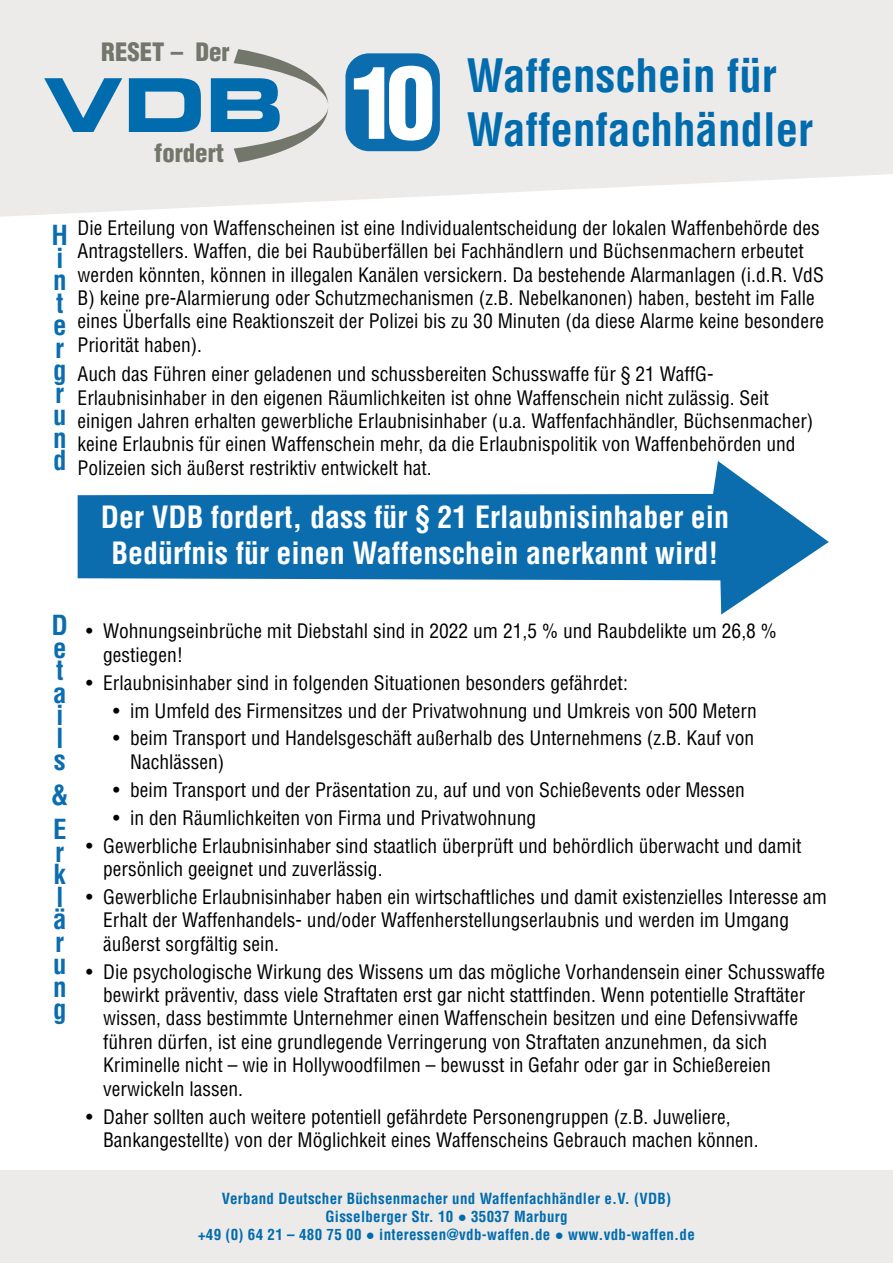
<style>
.page{position:relative;width:893px;height:1263px;background:#fff}
.page>*{position:absolute;margin:0;border:0;box-sizing:border-box;transform-origin:0 0}
.t1{font:900 condensed 97.5px "Helvetica LT Std";color:#fff}
.t2{font:700 condensed 45px/54px "Helvetica LT Std";color:#006cae}
.t3{font:700 condensed 30px/36px "Helvetica LT Std";color:#fff;text-align:center}
.t4{font:700 condensed 27px/22.5px "Helvetica LT Std";color:#0c6dae}
.t5{font:900 condensed 24.75px "Helvetica LT Std";color:#73766a}
.t6{font:condensed 19.5px/23.4px "Helvetica LT Std";color:#000}
.t7{font:700 condensed 15px/18px "Helvetica LT Std";letter-spacing:.02em;color:#006cae;text-align:center}
.s1{font-family:"Arial Narrow";font-stretch:normal}
</style>
<div class="page">
<svg style="left:0;top:0;width:893px;height:217px;background:#efedeb"></svg>
<svg style="left:44px;top:78px;width:78px;height:54px;background:#87b4cf"></svg>
<svg style="left:129px;top:78px;width:72px;height:54px;background:#4691bf"></svg>
<svg style="left:211px;top:49px;width:117px;height:114px;background:#a4bcc7"></svg>
<div style="left:345px;top:53px;width:95px;height:98px;background:#0c6dae;border-radius:24px"></div>
<div style="left:0;top:1170px;width:893px;height:93px;background:#edebe9"></div>
<svg style="left:78px;top:461px;width:751px;height:154px;fill:#0c6dae"></svg>
<p class="t5" style="left:101px;top:43px;width:130px">RESET – Der</p>
<p class="t5" style="left:154px;top:144px;width:72px">fordert</p>
<h1 class="t1" style="left:350px;top:69px;width:86px">10</h1>
<h2 class="t2" style="left:466px;top:55px;width:348px">Waffenschein für<br>Waffenfachhändler</h2>
<h3 class="t4" style="left:52px;top:228px;width:18px">H i n t e r g r u n d</h3>
<p class="t6" style="left:78px;top:219px;width:748px">Die Erteilung von Waffenscheinen ist eine Individualentscheidung der lokalen Waffenbehörde des Antragstellers. Waffen, die bei Raubüberfällen bei Fachhändlern und Büchsenmachern erbeutet werden könnten, können in illegalen Kanälen versickern. Da bestehende Alarmanlagen (i.d.R. VdS B) keine pre-Alarmierung oder Schutzmechanismen (z.B. Nebelkanonen) haben, besteht im Falle eines Überfalls eine Reaktionszeit der Polizei bis zu 30 Minuten (da diese Alarme keine besondere Priorität haben).</p>
<p class="t6" style="left:78px;top:365px;width:737px">Auch das Führen einer geladenen und schussbereiten Schusswaffe für § 21 WaffG-Erlaubnisinhaber in den eigenen Räumlichkeiten ist ohne Waffenschein nicht zulässig. Seit einigen Jahren erhalten gewerbliche Erlaubnisinhaber (u.a. Waffenfachhändler, Büchsenmacher) keine Erlaubnis für einen Waffenschein mehr, da die Erlaubnispolitik von Waffenbehörden und Polizeien sich äußerst restriktiv entwickelt hat.</p>
<h3 class="t3" style="left:101px;top:504px;width:630px">Der VDB fordert, dass für § 21 Erlaubnisinhaber ein<br>Bedürfnis für einen Waffenschein anerkannt wird!</h3>
<h3 class="t4" style="left:52px;top:618px;width:18px">D e t a i l s</h3>
<h3 class="t4" style="left:51px;top:781px;width:20px;line-height:34.5px">&amp;<br>E</h3>
<h3 class="t4" style="left:53px;top:844px;width:15px;text-align:justify">r k l ä r u n g</h3>
<p class="t6" style="left:103px;top:622px;width:675px;text-indent:-17px">• Wohnungseinbrüche mit Diebstahl sind in 2022 um 21,5 % und Raubdelikte um 26,8 % gestiegen!</p>
<p class="t6" style="left:86px;top:674px;width:543px">• Erlaubnisinhaber sind in folgenden Situationen besonders gefährdet:</p>
<p class="t6" style="left:113px;top:702px;width:645px">• im Umfeld des Firmensitzes und der Privatwohnung und Umkreis von 500 Metern</p>
<p class="t6" style="left:130px;top:729px;width:626px;text-indent:-17px">• beim Transport und Handelsgeschäft außerhalb des Unternehmens (z.B. Kauf von<br>Nachlässen)</p>
<p class="t6" style="left:113px;top:781px;width:633px">• beim Transport und der Präsentation zu, auf und von Schießevents oder Messen</p>
<p class="t6" style="left:113px;top:809px;width:425px">• in den Räumlichkeiten von Firma und Privatwohnung</p>
<p class="t6" style="left:103px;top:837px;width:700px;text-indent:-17px">• Gewerbliche Erlaubnisinhaber sind staatlich überprüft und behördlich überwacht und damit persönlich geeignet und zuverlässig.</p>
<p class="t6" style="left:103px;top:888px;width:725px;text-indent:-17px">• Gewerbliche Erlaubnisinhaber haben ein wirtschaftliches und damit existenzielles Interesse am<br>Erhalt der Waffenhandels- und/oder Waffenherstellungserlaubnis und werden im Umgang äußerst sorgfältig sein.</p>
<p class="t6" style="left:103px;top:963px;width:723px;text-indent:-17px">• Die psychologische Wirkung des Wissens um das mögliche Vorhandensein einer Schusswaffe bewirkt präventiv, dass viele Straftaten erst gar nicht stattfinden. Wenn potentielle Straftäter wissen, dass bestimmte Unternehmer einen Waffenschein besitzen und eine Defensivwaffe führen dürfen, ist eine grundlegende Verringerung von Straftaten anzunehmen, da sich Kriminelle nicht – wie in Hollywoodfilmen – bewusst in Gefahr oder gar in Schießereien verwickeln lassen.</p>
<p class="t6" style="left:103px;top:1107px;width:657px;text-indent:-17px">• Daher sollten auch weitere potentiell gefährdete Personengruppen (z.B. Juweliere,<br>Bankangestellte) von der Möglichkeit eines Waffenscheins Gebrauch machen können.</p>
<p class="t7" style="left:198px;top:1191px;width:498px">Verband Deutscher Büchsenmacher und Waffenfachhändler e.V. (VDB)<br>Gisselberger Str. 10 <span class="s1">●</span> 35037 Marburg<br>+49 (0) 64 21 – 480 75 00 <span class="s1">●</span> interessen@vdb-waffen.de <span class="s1">●</span> www.vdb-waffen.de</p>
</div>
